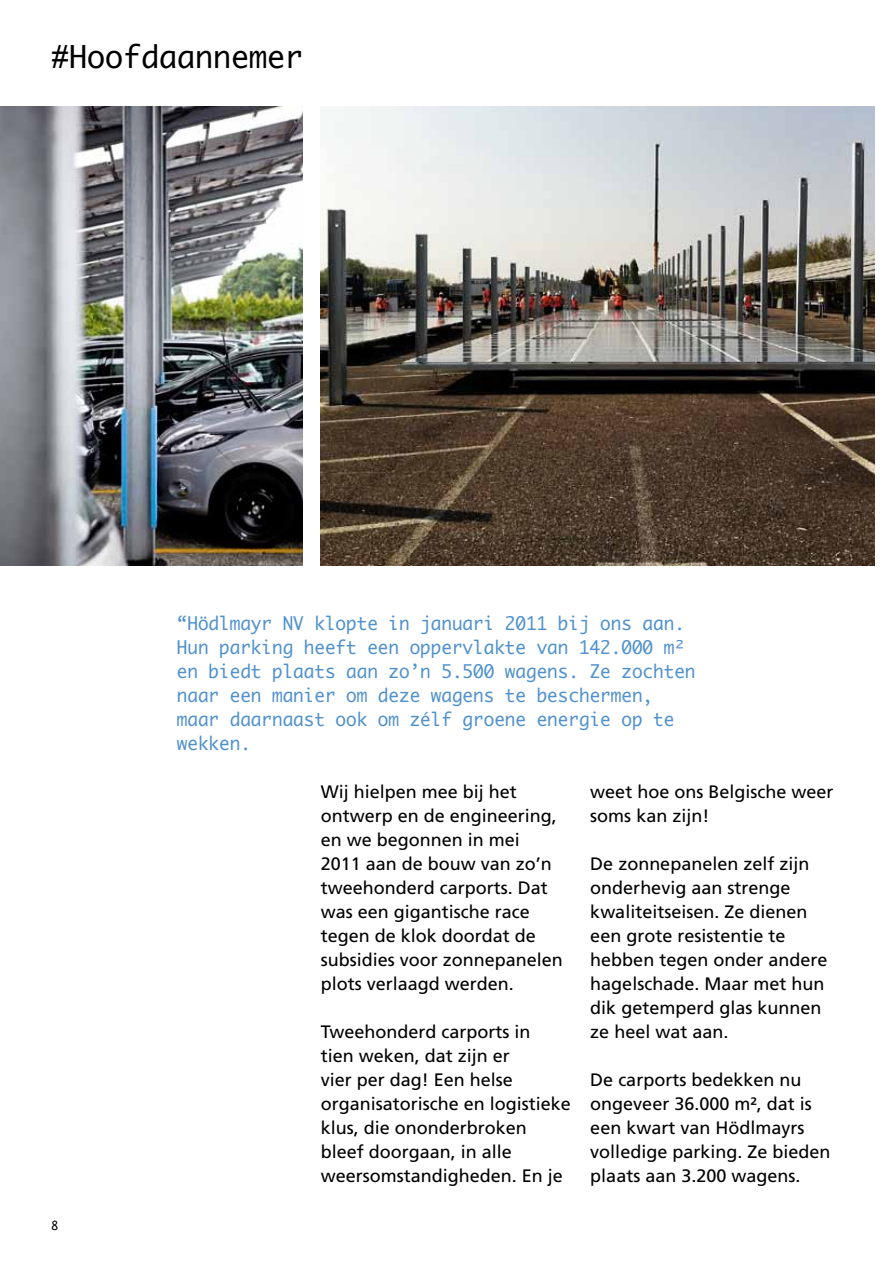
<style>
.page{position:relative;width:893px;height:1263px;background:#fff}
.page>*{position:absolute;margin:0;border:0;box-sizing:border-box;transform-origin:0 0}
.t1{font:30px "Monaco";color:#000}
.t2{font:18px/24px "Frutiger LT Std";color:#000}
.t3{font:18px/24px "Monaco";color:#5091cd}
.t4{font:12px "Monaco";color:#000}
</style>
<div class="page">
<img style="left:0;top:106px;width:303px;height:460px">
<img style="left:321px;top:106px;width:554px;height:460px">
<h1 class="t1" style="left:51px;top:31px;width:253px">#Hoofdaannemer</h1>
<p class="t3" style="left:177px;top:611px;width:520px">“Hödlmayr NV klopte in januari 2011 bij ons aan.<br>Hun parking heeft een oppervlakte van 142.000 m² en biedt plaats aan zo’n 5.500 wagens. Ze zochten naar een manier om deze wagens te beschermen, maar daarnaast ook om zélf groene energie op te wekken.</p>
<p class="t4" style="left:51px;top:1215px;width:9px">8</p>
<p class="t2" style="left:321px;top:780px;width:244px">Wij hielpen mee bij het ontwerp en de engineering, en we begonnen in mei<br>2011 aan de bouw van zo’n tweehonderd carports. Dat was een gigantische race tegen de klok doordat de subsidies voor zonnepanelen plots verlaagd werden.</p>
<p class="t2" style="left:321px;top:1020px;width:252px">Tweehonderd carports in<br>tien weken, dat zijn er<br>vier per dag! Een helse organisatorische en logistieke klus, die ononderbroken bleef doorgaan, in alle weersomstandigheden. En je</p>
<p class="t2" style="left:590px;top:780px;width:245px">weet hoe ons Belgische weer soms kan zijn!</p>
<p class="t2" style="left:590px;top:852px;width:239px">De zonnepanelen zelf zijn onderhevig aan strenge kwaliteitseisen. Ze dienen een grote resistentie te hebben tegen onder andere hagelschade. Maar met hun dik getemperd glas kunnen ze heel wat aan.</p>
<p class="t2" style="left:590px;top:1068px;width:242px">De carports bedekken nu ongeveer 36.000 m², dat is een kwart van Hödlmayrs volledige parking. Ze bieden plaats aan 3.200 wagens.</p>
</div>
